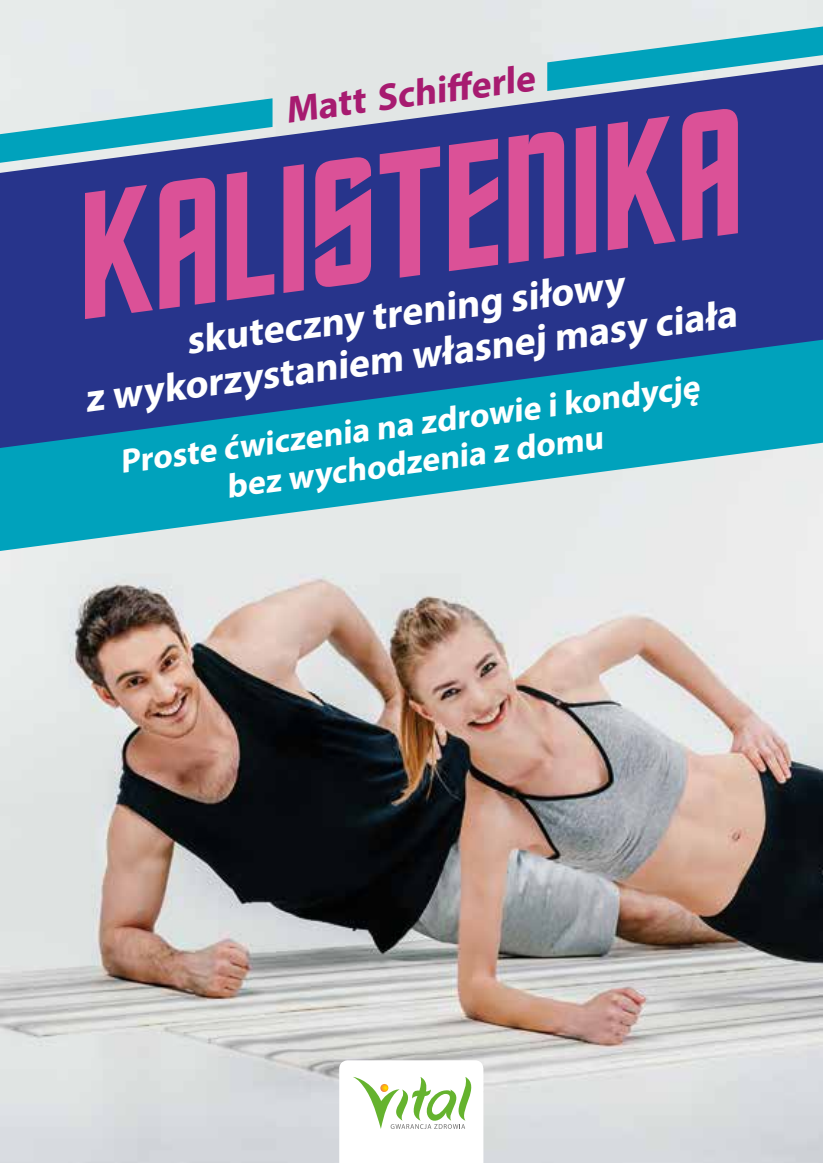
<style>
.page{position:relative;width:823px;height:1163px;background:#fff}
.page>*{position:absolute;margin:0;border:0;box-sizing:border-box;transform-origin:0 0}
.t1{font:180px "Horizon EU";color:#db5197}
.t2{font:700 40px/43.8px "Myriad Pro";color:#fff;text-align:center}
.t3{font:700 38px "Myriad Pro";color:#a71b70}
.t4{font:700 34px/38px "Myriad Pro";color:#fff;text-align:center}
</style>
<div class="page">
<img style="left:0;top:0;width:822px;height:1162px">
<svg style="left:0;top:65px;width:822px;height:274px;background:#3e4a96"></svg>
<svg style="left:0;top:339px;width:822px;height:212px;background:#4597ba"></svg>
<svg style="left:0;top:98px;width:272px;height:65px;background:#65b0c7"></svg>
<svg style="left:547px;top:26px;width:275px;height:65px;background:#64afc7"></svg>
<svg style="left:339px;top:1060px;width:144px;height:102px"></svg>
<p class="t3" style="left:282px;top:84px;width:252px;rotate:-7deg">Matt Schifferle</p>
<p class="t1" style="left:56px;top:168px;width:674px;rotate:-8deg">KALISTENIKA</p>
<p class="t2" style="left:76px;top:329px;width:658px;rotate:-7deg">skuteczny trening siłowy<br>z wykorzystaniem własnej masy ciała</p>
<p class="t4" style="left:117px;top:439px;width:585px;rotate:-7deg">Proste ćwiczenia na zdrowie i kondycję bez wychodzenia z domu</p>
</div>
